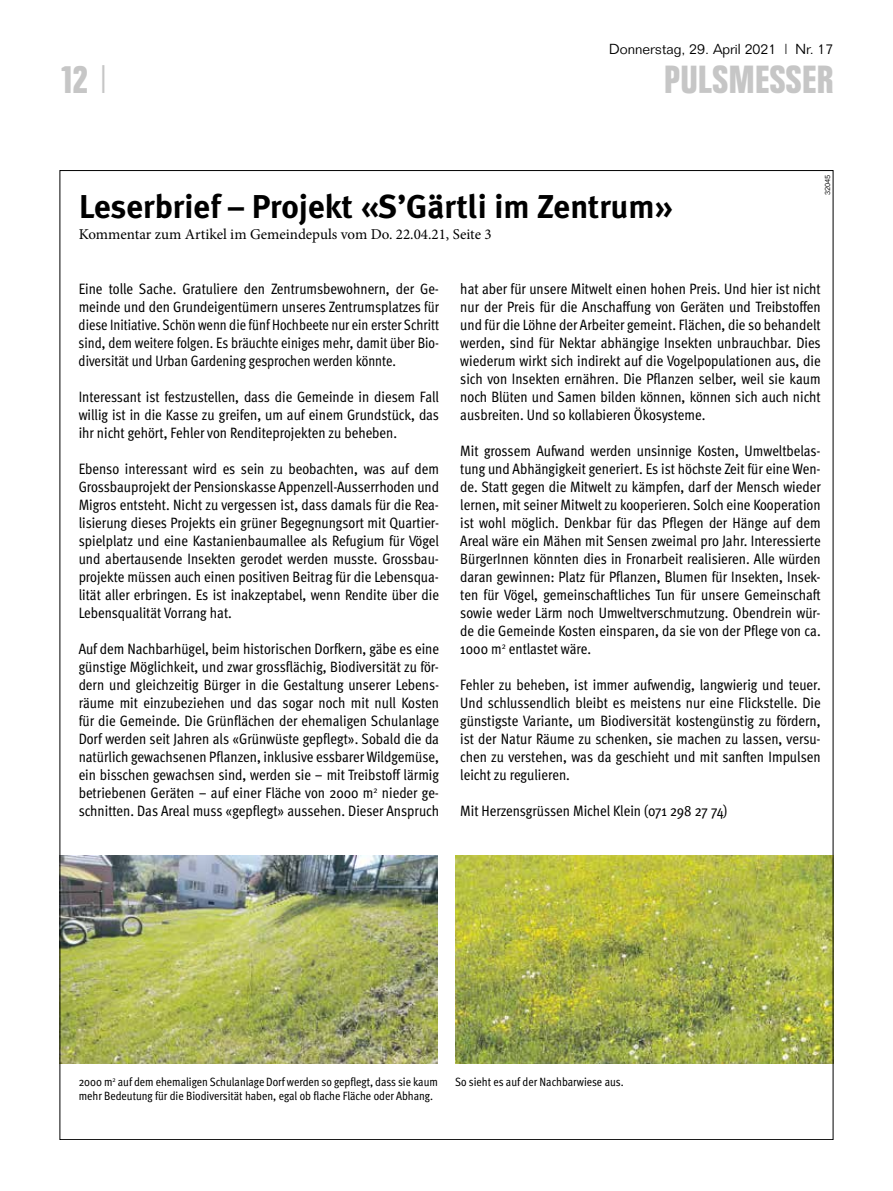
<style>
.page{position:relative;width:893px;height:1191px;background:#fff}
.page>*{position:absolute;margin:0;border:0;box-sizing:border-box;transform-origin:0 0}
.t1{font:700 39px "Folio Condensed BQ";letter-spacing:.02em;color:#c6c6c6}
.t2{font:700 33px "Meta Plus";color:#000}
.t3{font:15px/18px "Meta Cond";color:#000;text-align:justify}
.t4{font:15px "Minion Pro";color:#000}
.t5{font:300 14.25px "Folio";color:#000}
.t6{font:12px/14.4px "Meta Cond";color:#000}
.t7{font:300 7.5px "Folio";color:#000}
.s1{font-family:"Folio";font-weight:300}
</style>
<div class="page">
<img style="left:62px;top:855px;width:376px;height:208px">
<img style="left:455px;top:855px;width:376px;height:208px">
<p class="t5" style="left:609px;top:40px;width:226px">Donnerstag, 29. April 2021 | Nr. 17</p>
<h1 class="t1" style="left:60px;top:58px;width:50px">12 <span class="s1">|</span></h1>
<h1 class="t1" style="left:664px;top:58px;width:171px">PULSMESSER</h1>
<h2 class="t2" style="left:79px;top:188px;width:595px">Leserbrief – Projekt «S’Gärtli im Zentrum»</h2>
<p class="t4" style="left:79px;top:224px;width:415px">Kommentar zum Artikel im Gemeindepuls vom Do. 22.04.21, Seite 3</p>
<p class="t7" style="left:823px;top:195px;width:22px;rotate:-90deg">32045</p>
<p class="t3" style="left:79px;top:279px;width:362px">Eine tolle Sache. Gratuliere den Zentrumsbewohnern, der Ge&shy;meinde und den Grundeigentümern unseres Zentrumsplatzes für diese Initiative. Schön wenn die fünf Hochbeete nur ein erster Schritt sind, dem weitere folgen. Es bräuchte einiges mehr, damit über Bio&shy;diversität und Urban Gardening gesprochen werden könnte.</p>
<p class="t3" style="left:79px;top:387px;width:362px">Interessant ist festzustellen, dass die Gemeinde in diesem Fall willig ist in die Kasse zu greifen, um auf einem Grundstück, das ihr nicht gehört, Fehler von Renditeprojekten zu beheben.</p>
<p class="t3" style="left:79px;top:459px;width:362px">Ebenso interessant wird es sein zu beobachten, was auf dem Grossbauprojekt der Pensionskasse Appenzell-Ausserrhoden und Migros entsteht. Nicht zu vergessen ist, dass damals für die Rea&shy;lisierung dieses Projekts ein grüner Begegnungsort mit Quartier&shy;spielplatz und eine Kastanienbaumallee als Refugium für Vögel und abertausende Insekten gerodet werden musste. Grossbau&shy;projekte müssen auch einen positiven Beitrag für die Lebensqua&shy;lität aller erbringen. Es ist inakzeptabel, wenn Rendite über die Lebensqualität Vorrang hat.</p>
<p class="t3" style="left:79px;top:639px;width:362px">Auf dem Nachbarhügel, beim historischen Dorfkern, gäbe es eine günstige Möglichkeit, und zwar grossflächig, Biodiversität zu för&shy;dern und gleichzeitig Bürger in die Gestaltung unserer Lebens&shy;räume mit einzubeziehen und das sogar noch mit null Kosten für die Gemeinde. Die Grünflächen der ehemaligen Schulanlage Dorf werden seit Jahren als «Grünwüste gepflegt». Sobald die da natürlich gewachsenen Pflanzen, inklusive essbarer Wildgemüse, ein bisschen gewachsen sind, werden sie – mit Treibstoff lärmig betriebenen Geräten – auf einer Fläche von 2000 m<sup>2</sup> nieder ge&shy;schnitten. Das Areal muss «gepflegt» aussehen. Dieser Anspruch</p>
<p class="t3" style="left:460px;top:279px;width:362px">hat aber für unsere Mitwelt einen hohen Preis. Und hier ist nicht nur der Preis für die Anschaffung von Geräten und Treibstoffen und für die Löhne der Arbeiter gemeint. Flächen, die so behandelt werden, sind für Nektar abhängige Insekten unbrauchbar. Dies wiederum wirkt sich indirekt auf die Vogelpopulationen aus, die sich von Insekten ernähren. Die Pflanzen selber, weil sie kaum noch Blüten und Samen bilden können, können sich auch nicht ausbreiten. Und so kollabieren Ökosysteme.</p>
<p class="t3" style="left:460px;top:441px;width:362px">Mit grossem Aufwand werden unsinnige Kosten, Umweltbelas&shy;tung und Abhängigkeit generiert. Es ist höchste Zeit für eine Wen&shy;de. Statt gegen die Mitwelt zu kämpfen, darf der Mensch wieder lernen, mit seiner Mitwelt zu kooperieren. Solch eine Kooperation ist wohl möglich. Denkbar für das Pflegen der Hänge auf dem Areal wäre ein Mähen mit Sensen zweimal pro Jahr. Interessierte BürgerInnen könnten dies in Fronarbeit realisieren. Alle würden daran gewinnen: Platz für Pflanzen, Blumen für Insekten, Insek&shy;ten für Vögel, gemeinschaftliches Tun für unsere Gemeinschaft sowie weder Lärm noch Umweltverschmutzung. Obendrein wür&shy;de die Gemeinde Kosten einsparen, da sie von der Pflege von ca.<br>1000 m<sup>2</sup> entlastet wäre.</p>
<p class="t3" style="left:460px;top:675px;width:362px">Fehler zu beheben, ist immer aufwendig, langwierig und teuer.<br>Und schlussendlich bleibt es meistens nur eine Flickstelle. Die günstigste Variante, um Biodiversität kostengünstig zu fördern, ist der Natur Räume zu schenken, sie machen zu lassen, versu&shy;chen zu verstehen, was da geschieht und mit sanften Impulsen leicht zu regulieren.</p>
<p class="t3" style="left:460px;top:801px;width:269px">Mit Herzensgrüssen Michel Klein (071 298 27 74)</p>
<p class="t6" style="left:79px;top:1074px;width:361px">2000 m<sup>2</sup> auf dem ehemaligen Schulanlage Dorf werden so gepflegt, dass sie kaum mehr Bedeutung für die Biodiversität haben, egal ob flache Fläche oder Abhang.</p>
<p class="t6" style="left:455px;top:1074px;width:170px">So sieht es auf der Nachbarwiese aus.</p>
</div>
